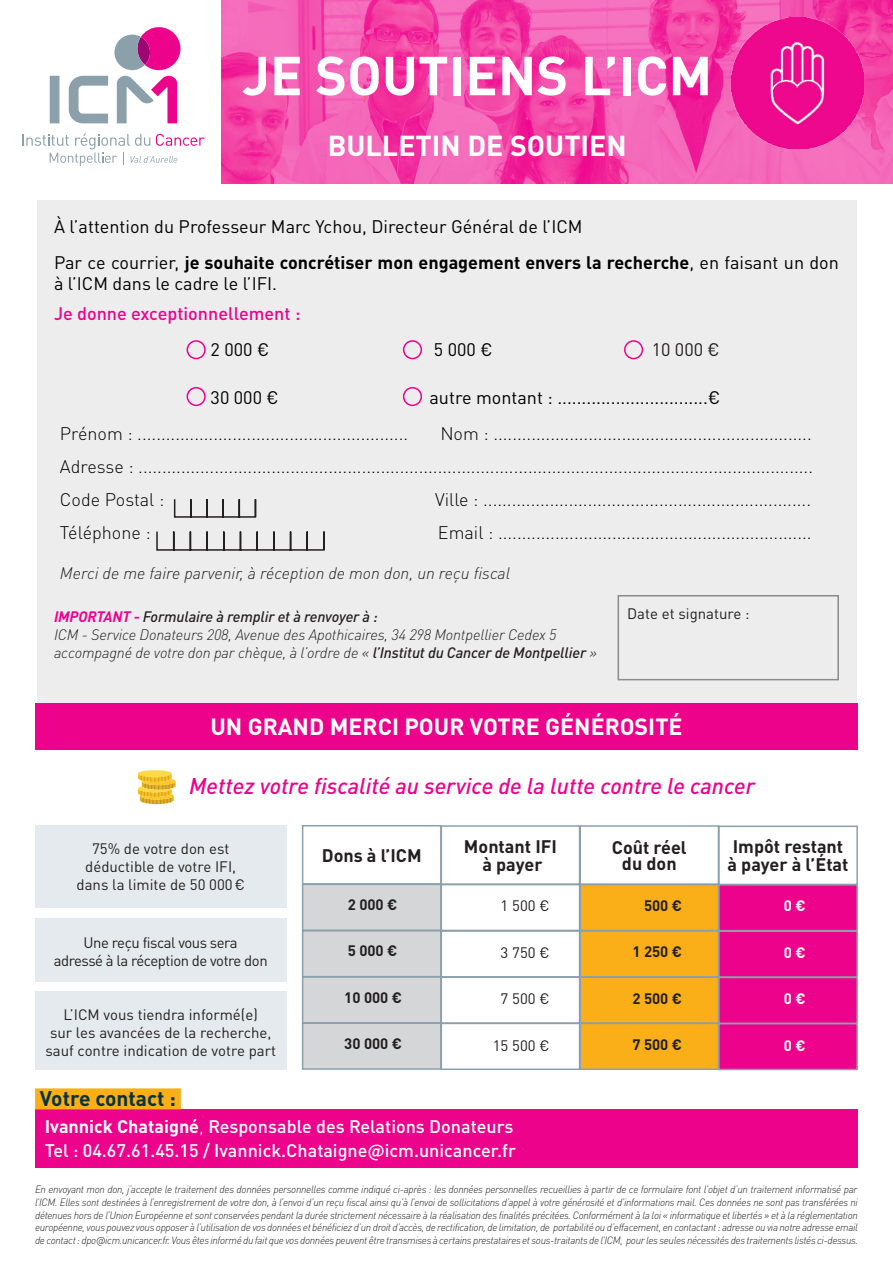
<style>
.page{position:relative;width:893px;height:1263px;background:#fff}
.page>*{position:absolute;margin:0;border:0;box-sizing:border-box;transform-origin:0 0}
.t1{font:700 54px "DINOT";color:#fff}
.t2{font:700 28.5px "DINOT";color:#fff}
.t3{font:700 23.1px "DINOT";color:#fff}
.t4{font:italic 500 22.5px "DINOT";color:#ed028c}
.t5{font:700 21px "DINOT";color:#06333a}
.t6{font:300 18px/33px "DINOT";color:#000;text-align:justify}
.t7{font:18px/36px "DINOT";color:#000}
.t8{font:500 18px/24px "DINOT";color:#fff}
.t9{font:700 18px/18px "DINOT";color:#231f20;text-align:center}
.t10{font:500 18px "DINOT";color:#ed028c}
.t11{font:18px "DINOT";color:#231f20}
.t12{font:italic 300 16.5px "DINOT";color:#231f20}
.t13{font:italic 300 15px/18px "DINOT";letter-spacing:-.01em;color:#231f20}
.t14{font:15px/18px "DINOT";color:#231f20;text-align:center}
.t15{font:15px/18px "DINOT";letter-spacing:-.03em;color:#231f20;text-align:center}
.t16{font:700 15px "DINOT";color:#231f20}
.t17{font:700 15px "DINOT";color:#fff}
.t18{font:italic 300 10.5px/12.6px "DINOT";letter-spacing:-.03em;color:#231f20;text-align:justify}
.s1{font-weight:700}
.s2{font-weight:700;color:#ed028c}
.s3{font-weight:500}
.s4{font-weight:300}
</style>
<div class="page">
<div style="left:37px;top:201px;width:819px;height:525px;background:#ededee"></div>
<svg style="left:221px;top:0;width:672px;height:183px;background:#f250ac"></svg>
<svg style="left:22px;top:133px;width:183px;height:33px"></svg>
<svg style="left:114px;top:27px;width:66px;height:43px"></svg>
<div style="left:50px;top:76px;width:9px;height:47px;background:#8ca0ac"></div>
<svg style="left:69px;top:76px;width:39px;height:47px"></svg>
<svg style="left:117px;top:76px;width:60px;height:47px"></svg>
<div style="left:302px;top:825px;width:140px;height:60px;border:2px solid #8ca0ac"></div>
<div style="left:302px;top:884px;width:140px;height:47px;background:#d5d6d8;border:2px solid #8ca0ac"></div>
<div style="left:302px;top:930px;width:140px;height:47px;background:#d5d6d8;border:2px solid #8ca0ac"></div>
<div style="left:302px;top:976px;width:140px;height:47px;background:#d5d6d8;border:2px solid #8ca0ac"></div>
<div style="left:302px;top:1022px;width:140px;height:48px;background:#d5d6d8;border:2px solid #8ca0ac"></div>
<div style="left:441px;top:825px;width:139px;height:60px;border:2px solid #8ca0ac"></div>
<div style="left:441px;top:884px;width:139px;height:47px;border:2px solid #8ca0ac"></div>
<div style="left:441px;top:930px;width:139px;height:47px;border:2px solid #8ca0ac"></div>
<div style="left:441px;top:976px;width:139px;height:48px;border:2px solid #8ca0ac"></div>
<div style="left:441px;top:1023px;width:139px;height:47px;border:2px solid #8ca0ac"></div>
<div style="left:579px;top:825px;width:140px;height:60px;border:2px solid #8ca0ac"></div>
<div style="left:579px;top:884px;width:140px;height:47px;background:#faaf18;border:2px solid #8ca0ac"></div>
<div style="left:579px;top:930px;width:140px;height:47px;background:#faaf18;border:2px solid #8ca0ac"></div>
<div style="left:579px;top:976px;width:140px;height:48px;background:#faaf18;border:2px solid #8ca0ac"></div>
<div style="left:579px;top:1023px;width:140px;height:47px;background:#faaf18;border:2px solid #8ca0ac"></div>
<div style="left:718px;top:825px;width:140px;height:60px;border:2px solid #8ca0ac"></div>
<div style="left:718px;top:884px;width:140px;height:47px;background:#ed028c;border:2px solid #8ca0ac"></div>
<div style="left:718px;top:930px;width:140px;height:48px;background:#ed028c;border:2px solid #8ca0ac"></div>
<div style="left:718px;top:977px;width:140px;height:47px;background:#ed028c;border:2px solid #8ca0ac"></div>
<div style="left:718px;top:1023px;width:140px;height:47px;background:#ed028c;border:2px solid #8ca0ac"></div>
<div style="left:35px;top:825px;width:251px;height:82px;background:#e5eaee"></div>
<div style="left:35px;top:918px;width:251px;height:63px;background:#e5eaee"></div>
<div style="left:35px;top:991px;width:251px;height:78px;background:#e5eaee"></div>
<div style="left:403px;top:387px;width:19px;height:19px;border:2px solid #ed028c;border-radius:50%"></div>
<div style="left:624px;top:340px;width:19px;height:19px;border:2px solid #ed028c;border-radius:50%"></div>
<div style="left:187px;top:340px;width:19px;height:19px;border:2px solid #ed028c;border-radius:50%"></div>
<div style="left:187px;top:387px;width:19px;height:19px;border:2px solid #ed028c;border-radius:50%"></div>
<div style="left:403px;top:340px;width:19px;height:19px;border:2px solid #ed028c;border-radius:50%"></div>
<img style="left:732px;top:17px;width:131px;height:131px">
<div style="left:35px;top:1109px;width:823px;height:58px;background:#ed028c"></div>
<div style="left:35px;top:1088px;width:146px;height:21px;background:#faaf18"></div>
<div style="left:35px;top:703px;width:823px;height:46px;background:#ed028c"></div>
<div style="left:138px;top:770px;width:34px;height:7px;background:#fdd847;border-radius:50%"></div>
<svg style="left:138px;top:773px;width:38px;height:31px"></svg>
<svg style="left:173px;top:499px;width:84px;height:19px"></svg>
<svg style="left:156px;top:531px;width:169px;height:20px"></svg>
<h1 class="t1" style="left:242px;top:40px;width:471px">JE SOUTIENS L’ICM</h1>
<h2 class="t2" style="left:328px;top:127px;width:300px">BULLETIN DE SOUTIEN</h2>
<h3 class="t7" style="left:54px;top:208px;width:786px">À l’attention du Professeur Marc Ychou, Directeur Général de l’ICM<br>Par ce courrier, <span class="s1">je souhaite concrétiser mon engagement envers la recherche</span>, en faisant un don</h3>
<h3 class="t7" style="left:54px;top:266px;width:225px">à l’ICM dans le cadre le l’IFI.</h3>
<h3 class="t10" style="left:54px;top:302px;width:248px">Je donne exceptionnellement :</h3>
<h3 class="t7" style="left:211px;top:331px;width:60px">2 000 €</h3>
<h3 class="t7" style="left:211px;top:379px;width:70px">30 000 €</h3>
<h3 class="t7" style="left:434px;top:331px;width:60px">5 000 €</h3>
<h3 class="t7" style="left:429px;top:379px;width:292px">autre montant : ...............................€</h3>
<h3 class="t11" style="left:652px;top:338px;width:70px">10 000 €</h3>
<h3 class="t6" style="left:60px;top:417px;width:350px">Prénom : .........................................................</h3>
<p class="t6" style="left:60px;top:417px;width:755px;text-indent:380px">Nom : ...................................................................<br>Adresse : ..............................................................................................................................................<br>Code Postal :</p>
<h3 class="t6" style="left:435px;top:483px;width:377px">Ville : .....................................................................</h3>
<h3 class="t6" style="left:60px;top:516px;width:92px">Téléphone :</h3>
<h3 class="t6" style="left:438px;top:516px;width:375px">Email : ..................................................................</h3>
<h3 class="t12" style="left:60px;top:563px;width:452px">Merci de me faire parvenir, à réception de mon don, un reçu fiscal</h3>
<h3 class="t13" style="left:54px;top:607px;width:545px"><span class="s2">IMPORTANT -</span> <span class="s3">Formulaire à remplir et à renvoyer à :<br></span>ICM - Service Donateurs 208, Avenue des Apothicaires, 34 298 Montpellier Cedex 5 accompagné de votre don par chèque, à l’ordre de « <span class="s3">l’Institut du Cancer de Montpellier</span> »</h3>
<h3 class="t14" style="left:627px;top:604px;width:124px">Date et signature :</h3>
<h3 class="t3" style="left:210px;top:711px;width:474px">UN GRAND MERCI POUR VOTRE GÉNÉROSITÉ</h3>
<h3 class="t4" style="left:189px;top:772px;width:567px">Mettez votre fiscalité au service de la lutte contre le cancer</h3>
<h3 class="t14" style="left:77px;top:840px;width:170px">75% de votre don est déductible de votre IFI, dans la limite de 50 000€</h3>
<h3 class="t15" style="left:54px;top:933px;width:215px">Une reçu fiscal vous sera<br>adressé à la réception de votre don</h3>
<h3 class="t14" style="left:45px;top:1005px;width:232px">L’ICM vous tiendra informé(e)<br>sur les avancées de la recherche, sauf contre indication de votre part</h3>
<h3 class="t5" style="left:40px;top:1085px;width:137px">Votre contact :</h3>
<h3 class="t9" style="left:322px;top:846px;width:101px">Dons à l’ICM</h3>
<h3 class="t9" style="left:464px;top:837px;width:94px">Montant IFI à payer</h3>
<h3 class="t9" style="left:612px;top:838px;width:76px;line-height:16.5px">Coût réel du don</h3>
<h3 class="t9" style="left:727px;top:837px;width:123px;text-align:left">Impôt restant à payer à l’État</h3>
<h3 class="t16" style="left:348px;top:894px;width:51px">2 000 €</h3>
<h3 class="t16" style="left:348px;top:941px;width:51px">5 000 €</h3>
<h3 class="t16" style="left:344px;top:987px;width:59px">10 000 €</h3>
<h3 class="t16" style="left:344px;top:1034px;width:59px">30 000 €</h3>
<h3 class="t16" style="left:644px;top:896px;width:40px">500 €</h3>
<h3 class="t16" style="left:632px;top:942px;width:51px">1 250 €</h3>
<h3 class="t16" style="left:632px;top:989px;width:51px">2 500 €</h3>
<h3 class="t16" style="left:632px;top:1035px;width:51px">7 500 €</h3>
<h3 class="t17" style="left:784px;top:896px;width:23px">0 €</h3>
<h3 class="t17" style="left:784px;top:942px;width:23px">0 €</h3>
<h3 class="t17" style="left:784px;top:989px;width:23px">0 €</h3>
<h3 class="t17" style="left:784px;top:1035px;width:23px">0 €</h3>
<h3 class="t14" style="left:501px;top:897px;width:50px">1 500 €</h3>
<h3 class="t14" style="left:501px;top:943px;width:50px">3 750 €</h3>
<h3 class="t14" style="left:501px;top:990px;width:50px">7 500 €</h3>
<h3 class="t14" style="left:493px;top:1036px;width:58px">15 500 €</h3>
<h3 class="t8" style="left:45px;top:1114px;width:473px"><span class="s1">Ivannick Chataigné</span><span class="s4">,</span> Responsable des Relations Donateurs<br>Tel : 04.67.61.45.15 / Ivannick.Chataigne@icm.unicancer.fr</h3>
<p class="t18" style="left:35px;top:1183px;width:825px">En envoyant mon don, j’accepte le traitement des données personnelles comme indiqué ci-après : les données personnelles recueillies à partir de ce formulaire font l’objet d’un traitement informatisé par l’ICM. Elles sont destinées à l’enregistrement de votre don, à l’envoi d’un reçu fiscal ainsi qu’à l’envoi de sollicitations d’appel à votre générosité et d’informations mail. Ces données ne sont pas transférées ni détenues hors de l’Union Européenne et sont conservées pendant la durée strictement nécessaire à la réalisation des finalités précitées. Conformément à la loi « informatique et libertés » et à la réglementation européenne, vous pouvez vous opposer à l’utilisation de vos données et bénéficiez d’un droit d’accès, de rectification, de limitation, de portabilité ou d’effacement, en contactant : adresse ou via notre adresse email de contact : dpo@icm.unicancer.fr. Vous êtes informé du fait que vos données peuvent être transmises à certains prestataires et sous-traitants de l’ICM, pour les seules nécessités des traitements listés ci-dessus.</p>
</div>
